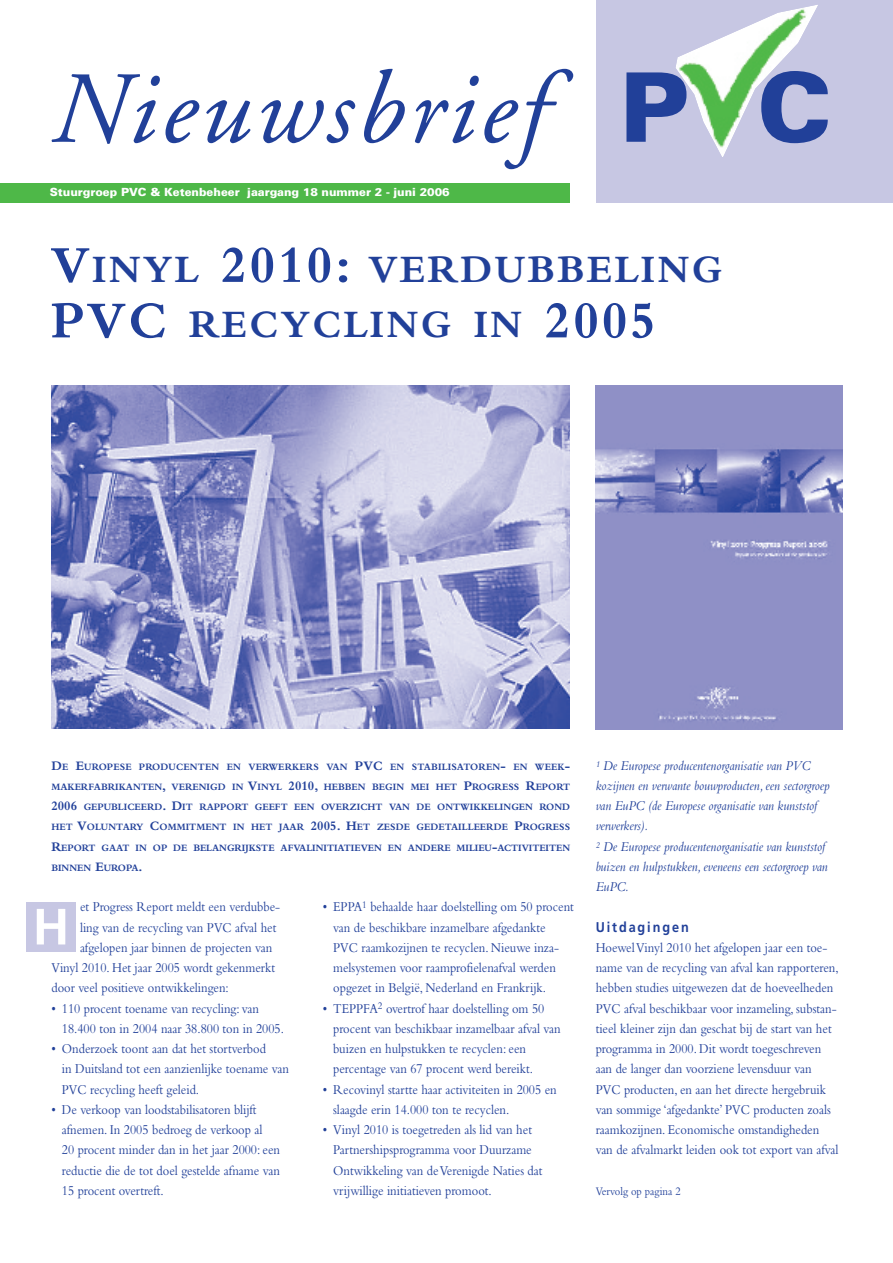
<style>
.page{position:relative;width:893px;height:1263px;background:#fff}
.page>*{position:absolute;margin:0;border:0;box-sizing:border-box;transform-origin:0 0}
.t1{font:italic 102px "Adobe Garamond";letter-spacing:.04em;color:#214099}
.t2{font:900 96px "Univers";color:#214099}
.t3{font:700 51px "Frutiger";color:#fff}
.t4{font:700 40.5px/55.5px "Bembo";letter-spacing:.065em;color:#214099;scale:.96 1}
.t5{font:14.1px/20.2px "Bembo";color:#214099;scale:.89 1}
.t6{font:italic 14.1px/20.2px "Bembo";color:#214099;scale:.89 1}
.t7{font:700 14.1px "Frutiger";letter-spacing:.15em;color:#214099;scale:.9 1}
.t8{font:12px "Bembo";color:#214099;scale:.89 1}
.t9{font:900 11.25px "Univers";color:#fff}
.t10{font:700 10.2px/20.2px "Bembo";color:#214099;text-align:justify;scale:.95 1}
.s1{font-family:"Univers";font-weight:900;font-style:normal;font-size:96px}
.s2{font-size:54px}
.s3{font-size:13.5px}
</style>
<div class="page">
<div style="left:596px;top:0;width:297px;height:203px;background:#c7c7e3"></div>
<div style="left:0;top:183px;width:570px;height:20px;background:#4eb848"></div>
<img style="left:676px;top:5px;width:142px;height:101px">
<img style="left:698px;top:106px;width:49px;height:51px">
<img style="left:51px;top:385px;width:519px;height:344px">
<div style="left:26px;top:902px;width:50px;height:49px;background:#c7c7e3"></div>
<img style="left:596px;top:385px;width:246px;height:344px">
<h1 class="t1" style="left:47px;top:69px;width:643px">Nieuwsbrief <span class="s1">P</span></h1>
<h2 class="t2" style="left:757px;top:73px;width:76px">C</h2>
<p class="t9" style="left:50px;top:188px;width:401px">Stuurgroep PVC &amp; Ketenbeheer jaargang 18 nummer 2 - juni 2006</p>
<h3 class="t4" style="left:51px;top:246px;width:701px"><span class="s2">V</span>INYL <span class="s2">2010:</span> VERDUBBELING<br><span class="s2">PVC</span> RECYCLING IN <span class="s2">2005</span></h3>
<p class="t10" style="left:51px;top:757px;width:548px"><span class="s3">D</span>E <span class="s3">E</span>UROPESE PRODUCENTEN EN VERWERKERS VAN <span class="s3">PVC</span> EN STABILISATOREN<span class="s3">-</span> EN WEEK<span class="s3">-</span>MAKERFABRIKANTEN<span class="s3">,</span> VERENIGD IN <span class="s3">V</span>INYL <span class="s3">2010,</span> HEBBEN BEGIN MEI HET <span class="s3">P</span>ROGRESS <span class="s3">R</span>EPORT <span class="s3">2006</span> GEPUBLICEERD<span class="s3">. D</span>IT RAPPORT GEEFT EEN OVERZICHT VAN DE ONTWIKKELINGEN ROND HET <span class="s3">V</span>OLUNTARY <span class="s3">C</span>OMMITMENT IN HET JAAR <span class="s3">2005. H</span>ET ZESDE GEDETAILLEERDE <span class="s3">P</span>ROGRESS <span class="s3">R</span>EPORT GAAT IN OP DE BELANGRIJKSTE AFVALINITIATIEVEN EN ANDERE MILIEU<span class="s3">-</span>ACTIVITEITEN BINNEN <span class="s3">E</span>UROPA<span class="s3">.</span></p>
<h3 class="t3" style="left:33px;top:905px;width:38px">H</h3>
<p class="t5" style="left:333px;top:898px;width:272px;text-indent:-10px">• EPPA<sup>1</sup> behaalde haar doelstelling om 50 procent van de beschikbare inzamelbare afgedankte PVC raamkozijnen te recyclen. Nieuwe inza&shy;melsystemen voor raamprofielenafval werden opgezet in België, Nederland en Frankrijk.</p>
<p class="t5" style="left:333px;top:999px;width:257px;text-indent:-11px">• TEPPFA<sup>2</sup> overtrof haar doelstelling om 50 procent van beschikbaar inzamelbaar afval van buizen en hulpstukken te recyclen: een percentage van 67 procent werd bereikt.</p>
<p class="t5" style="left:333px;top:1080px;width:253px;text-indent:-10px">• Recovinyl startte haar activiteiten in 2005 en slaagde erin 14.000 ton te recyclen.</p>
<p class="t5" style="left:333px;top:1121px;width:237px;text-indent:-10px">• Vinyl 2010 is toegetreden als lid van het Partnershipsprogramma voor Duurzame Ontwikkeling van de Verenigde Naties dat vrijwillige initiatieven promoot.</p>
<p class="t5" style="left:80px;top:898px;width:226px">et Progress Report meldt een verdubbe-</p>
<p class="t5" style="left:80px;top:918px;width:222px">ling van de recycling van PVC afval het</p>
<p class="t5" style="left:80px;top:939px;width:217px">afgelopen jaar binnen de projecten van</p>
<p class="t5" style="left:51px;top:959px;width:253px">Vinyl 2010. Het jaar 2005 wordt gekenmerkt</p>
<p class="t5" style="left:51px;top:979px;width:201px">door veel positieve ontwikkelingen:</p>
<p class="t5" style="left:62px;top:999px;width:251px;text-indent:-10px">• 110 procent toename van recycling: van<br>18.400 ton in 2004 naar 38.800 ton in 2005.</p>
<p class="t5" style="left:62px;top:1040px;width:257px;text-indent:-10px">• Onderzoek toont aan dat het stortverbod<br>in Duitsland tot een aanzienlijke toename van<br>PVC recycling heeft geleid.</p>
<p class="t5" style="left:62px;top:1101px;width:247px;text-indent:-10px">• De verkoop van loodstabilisatoren blijft afnemen. In 2005 bedroeg de verkoop al<br>20 procent minder dan in het jaar 2000: een reductie die de tot doel gestelde afname van 15 procent overtreft.</p>
<p class="t6" style="left:596px;top:756px;width:264px"><sup>1</sup> De Europese producentenorganisatie van PVC kozijnen en verwante bouwproducten, een sectorgroep van EuPC (de Europese organisatie van kunststof verwerkers).<br><sup>2</sup> De Europese producentenorganisatie van kunststof buizen en hulpstukken, eveneens een sectorgroep van EuPC.</p>
<p class="t7" style="left:596px;top:921px;width:105px">Uitdagingen</p>
<p class="t5" style="left:596px;top:939px;width:275px">Hoewel Vinyl 2010 het afgelopen jaar een toe&shy;name van de recycling van afval kan rapporteren, hebben studies uitgewezen dat de hoeveelheden PVC afval beschikbaar voor inzameling, substan&shy;tieel kleiner zijn dan geschat bij de start van het programma in 2000. Dit wordt toegeschreven aan de langer dan voorziene levensduur van PVC producten, en aan het directe hergebruik van sommige ‘afgedankte’ PVC producten zoals raamkozijnen. Economische omstandigheden van de afvalmarkt leiden ook tot export van afval</p>
<p class="t8" style="left:596px;top:1187px;width:97px">Vervolg op pagina 2</p>
</div>
